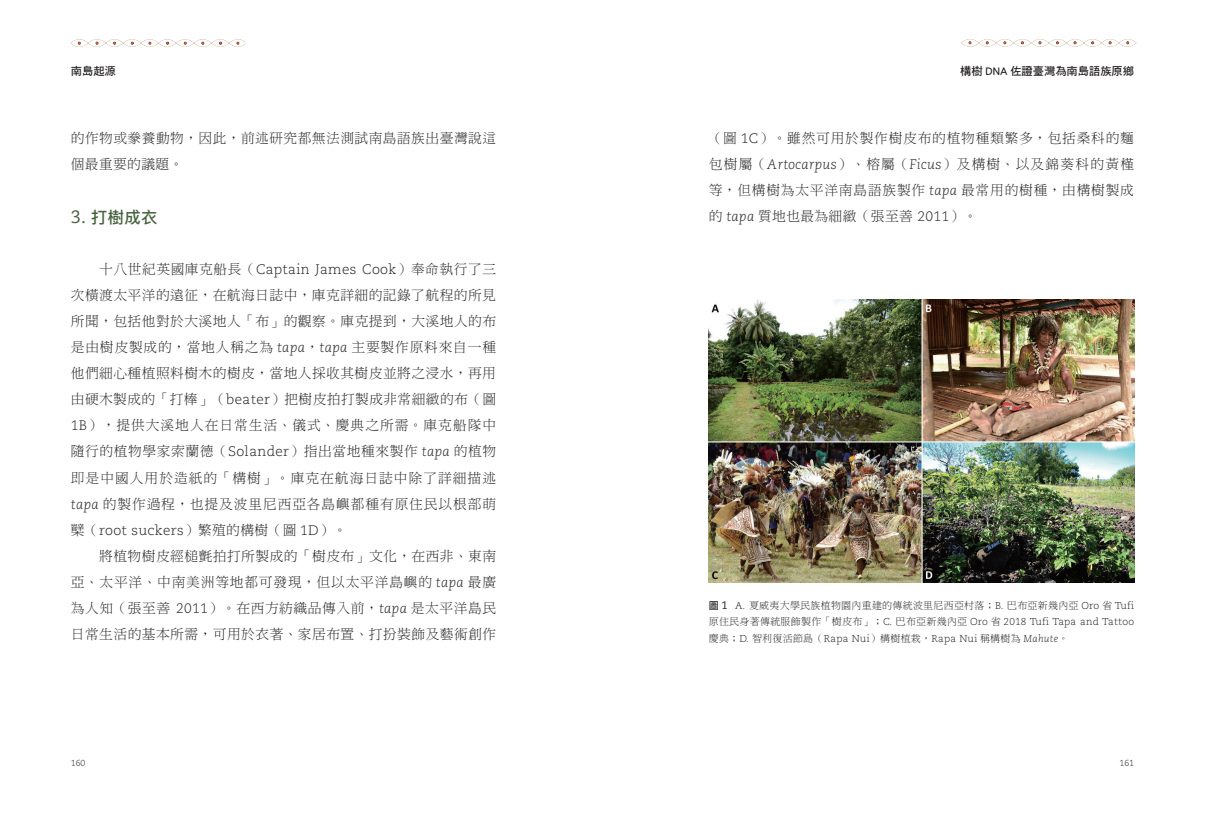
<style>
.page{position:relative;width:1205px;height:815px;background:#fff}
.page>*{position:absolute;margin:0;border:0;box-sizing:border-box;transform-origin:0 0}
.M_中標{font:500 16.25px "Ping Fang TC";color:#45623e}
.M_內文{font:13.75px/26.1px "DF Ming Std W3";letter-spacing:.04em;color:#231f20;text-align:justify}
.t1{font:11.25px "DF Hei Std W7";color:#231f20}
.M_圖說{font:10px/16.2px "DF Ming Std W3";letter-spacing:.025em;color:#231f20;text-align:justify}
.t2{font:300 8.75px "Caecilia LT Std";color:#231f20}
.s1{font-family:"Caecilia LT Std";font-weight:400;font-size:17.88px}
.s2{font-family:"Caecilia LT Std";font-weight:300}
.s3{font-family:"Caecilia LT Std";font-weight:300;font-style:italic}
.s4{font-family:"Ping Fang TC";font-weight:500}
.s5{font-family:"Caecilia LT Std";font-size:11px}
</style>
<div class="page">
<img style="left:70px;top:39px;width:176px;height:8px">
<img style="left:961px;top:39px;width:176px;height:8px">
<img style="left:709px;top:299px;width:425px;height:284px">
<p class="t1" style="left:71px;top:65px;width:46px">南島起源</p>
<p class="t1" style="left:960px;top:65px;width:175px">構樹 DNA 佐證臺灣為南島語族原鄉</p>
<p class="M_內文" style="left:71px;top:125px;width:427px">的作物或豢養動物，因此，前述研究都無法測試南島語族出臺灣說這個最重要的議題。</p>
<p class="M_中標" style="left:71px;top:208px;width:88px"><span class="s1">3.</span> 打樹成衣</p>
<p class="M_內文" style="left:71px;top:255px;width:427px;text-indent:28px">十八世紀英國庫克船長（<span class="s2">Captain James Cook</span>）奉命執行了三次橫渡太平洋的遠征，在航海日誌中，庫克詳細的記錄了航程的所見所聞，包括他對於大溪地人「布」的觀察。庫克提到，大溪地人的布是由樹皮製成的，當地人稱之為 <span class="s3">tapa</span>，<span class="s3">tapa</span> 主要製作原料來自一種他們細心種植照料樹木的樹皮，當地人採收其樹皮並將之浸水，再用由硬木製成的「打棒」（<span class="s2">beater</span>）把樹皮拍打製成非常細緻的布（圖<span class="s2">1B</span>），提供大溪地人在日常生活、儀式、慶典之所需。庫克船隊中隨行的植物學家索蘭德（<span class="s2">Solander</span>）指出當地種來製作 <span class="s3">tapa</span> 的植物即是中國人用於造紙的「構樹」。庫克在航海日誌中除了詳細描述<span class="s3">tapa</span> 的製作過程，也提及波里尼西亞各島嶼都種有原住民以根部萌櫱（<span class="s2">root suckers</span>）繁殖的構樹（圖 <span class="s2">1D</span>）。</p>
<p class="M_內文" style="left:71px;top:543px;width:427px;text-indent:28px">將植物樹皮經槌氈拍打所製成的「樹皮布」文化，在西非、東南亞、太平洋、中南美洲等地都可發現，但以太平洋島嶼的 <span class="s3">tapa</span> 最廣為人知（張至善 <span class="s2">2011</span>）。在西方紡織品傳入前，<span class="s3">tapa</span> 是太平洋島民日常生活的基本所需，可用於衣著、家居布置、打扮裝飾及藝術創作</p>
<p class="M_內文" style="left:709px;top:125px;width:427px">（圖 <span class="s2">1C</span>）。雖然可用於製作樹皮布的植物種類繁多，包括桑科的麵包樹屬（<span class="s3">Artocarpus</span>）、榕屬（<span class="s3">Ficus</span>）及構樹、以及錦葵科的黃槿等，但構樹為太平洋南島語族製作 <span class="s3">tapa</span> 最常用的樹種，由構樹製成的 <span class="s3">tapa</span> 質地也最為細緻（張至善 <span class="s2">2011</span>）。</p>
<p class="M_圖說" style="left:709px;top:597px;width:427px"><span class="s4">圖</span> <span class="s5">1</span> <span class="s2">A.</span> 夏威夷大學民族植物園內重建的傳統波里尼西亞村落；<span class="s2">B.</span> 巴布亞新幾內亞 <span class="s2">Oro</span> 省 <span class="s2">Tufi</span>原住民身著傳統服飾製作「樹皮布」；<span class="s2">C.</span> 巴布亞新幾內亞 <span class="s2">Oro</span> 省 <span class="s2">2018 Tufi Tapa and Tattoo</span>慶典；<span class="s2">D.</span> 智利復活節島（<span class="s2">Rapa Nui</span>）構樹植栽，<span class="s2">Rapa Nui</span> 稱構樹為 <span class="s3">Mahute</span>。</p>
<p class="t2" style="left:71px;top:758px;width:16px">160</p>
<p class="t2" style="left:1119px;top:758px;width:16px">161</p>
</div>
